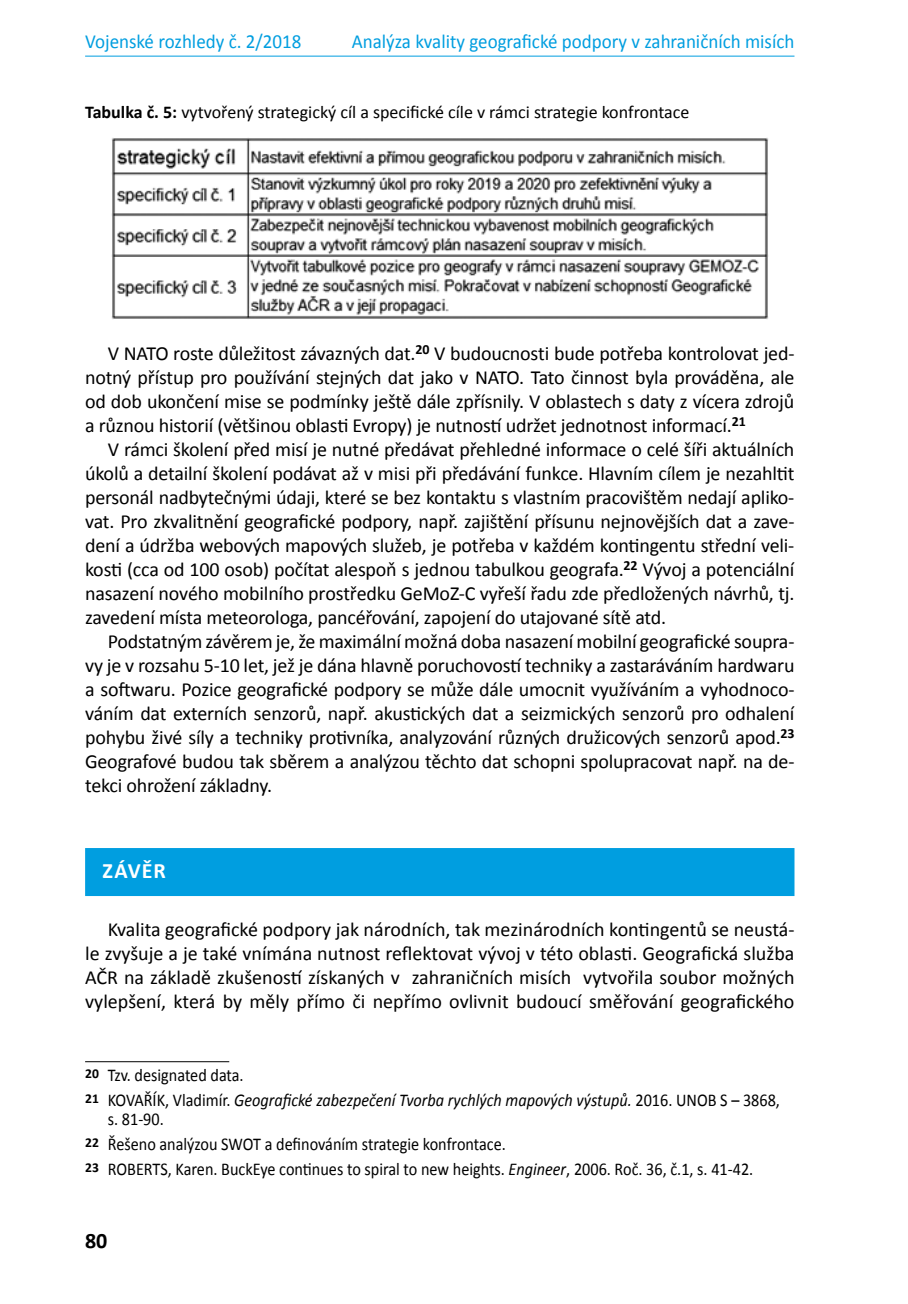
<style>
.page{position:relative;width:908px;height:1304px;background:#fff}
.page>*{position:absolute;margin:0;border:0;box-sizing:border-box;transform-origin:0 0}
.t1{font:700 22px "Calibri";letter-spacing:.04em;color:#fff}
.t2{font:700 22px "Calibri";color:#000}
.t3{font:20px/24px "Calibri";letter-spacing:-.01em;color:#000;text-align:justify}
.t4{font:20px "Calibri";color:#009ee0;scale:.95 1}
.t5{font:18px/25px "Calibri";color:#000;scale:.9 1}
.t6{font:18px "Calibri";color:#000}
.s1{font-weight:700}
.s2{font-style:italic}
</style>
<div class="page">
<hr style="left:85px;top:56px;width:709px;height:1px;background:#009ee0">
<div style="left:85px;top:848px;width:709px;height:48px;background:#009ee0"></div>
<img style="left:111px;top:138px;width:656px;height:181px">
<hr style="left:85px;top:1061px;width:144px;height:1px;background:#000">
<p class="t4" style="left:85px;top:29px;width:229px">Vojenské rozhledy č. 2/2018</p>
<p class="t4" style="left:351px;top:29px;width:467px">Analýza kvality geografické podpory v zahraničních misích</p>
<p class="t6" style="left:85px;top:100px;width:605px"><span class="s1">Tabulka č. 5:</span> vytvořený strategický cíl a specifické cíle v rámci strategie konfrontace</p>
<p class="t3" style="left:85px;top:341px;width:710px;text-indent:23px">V NATO roste důležitost závazných dat.<sup>20</sup> V budoucnosti bude potřeba kontrolovat jed&shy;notný přístup pro používání stejných dat jako v NATO. Tato činnost byla prováděna, ale od dob ukončení mise se podmínky ještě dále zpřísnily. V oblastech s daty z vícera zdrojů a různou historií (většinou oblasti Evropy) je nutností udržet jednotnost informací.<sup>21</sup></p>
<p class="t3" style="left:85px;top:437px;width:710px;text-indent:23px">V rámci školení před misí je nutné předávat přehledné informace o celé šíři aktuálních úkolů a detailní školení podávat až v misi při předávání funkce. Hlavním cílem je nezahltit personál nadbytečnými údaji, které se bez kontaktu s vlastním pracovištěm nedají apliko&shy;vat. Pro zkvalitnění geografické podpory, např. zajištění přísunu nejnovějších dat a zave&shy;dení a údržba webových mapových služeb, je potřeba v každém kontingentu střední veli&shy;kosti (cca od 100 osob) počítat alespoň s jednou tabulkou geografa.<sup>22</sup> Vývoj a potenciální nasazení nového mobilního prostředku GeMoZ-C vyřeší řadu zde předložených návrhů, tj. zavedení místa meteorologa, pancéřování, zapojení do utajované sítě atd.</p>
<p class="t3" style="left:85px;top:629px;width:710px;text-indent:23px">Podstatným závěrem je, že maximální možná doba nasazení mobilní geografické soupra&shy;vy je v rozsahu 5-10 let, jež je dána hlavně poruchovostí techniky a zastaráváním hardwaru a softwaru. Pozice geografické podpory se může dále umocnit využíváním a vyhodnoco&shy;váním dat externích senzorů, např. akustických dat a seizmických senzorů pro odhalení pohybu živé síly a techniky protivníka, analyzování různých družicových senzorů apod.<sup>23<br></sup>Geografové budou tak sběrem a analýzou těchto dat schopni spolupracovat např. na de&shy;tekci ohrožení základny.</p>
<p class="t1" style="left:102px;top:857px;width:65px">ZÁVĚR</p>
<p class="t3" style="left:85px;top:917px;width:710px;text-indent:23px">Kvalita geografické podpory jak národních, tak mezinárodních kontingentů se neustá&shy;le zvyšuje a je také vnímána nutnost reflektovat vývoj v této oblasti. Geografická služba AČR na základě zkušeností získaných v zahraničních misích vytvořila soubor možných vylepšení, která by měly přímo či nepřímo ovlivnit budoucí směřování geografického</p>
<p class="t5" style="left:85px;top:1062px;width:773px"><sup>20</sup> Tzv. designated data.<br><sup>21</sup> KOVAŘÍK, Vladimír. <span class="s2">Geografické zabezpečení Tvorba rychlých mapových výstupů.</span> 2016. UNOB S – 3868,</p>
<p class="t5" style="left:85px;top:1106px;width:743px;text-indent:23px">s. 81-90.<br><sup>22</sup> Řešeno analýzou SWOT a definováním strategie konfrontace.<br><sup>23</sup> ROBERTS, Karen. BuckEye continues to spiral to new heights. <span class="s2">Engineer</span>, 2006. Roč. 36, č.1, s. 41-42.</p>
<p class="t2" style="left:85px;top:1227px;width:24px">80</p>
</div>
